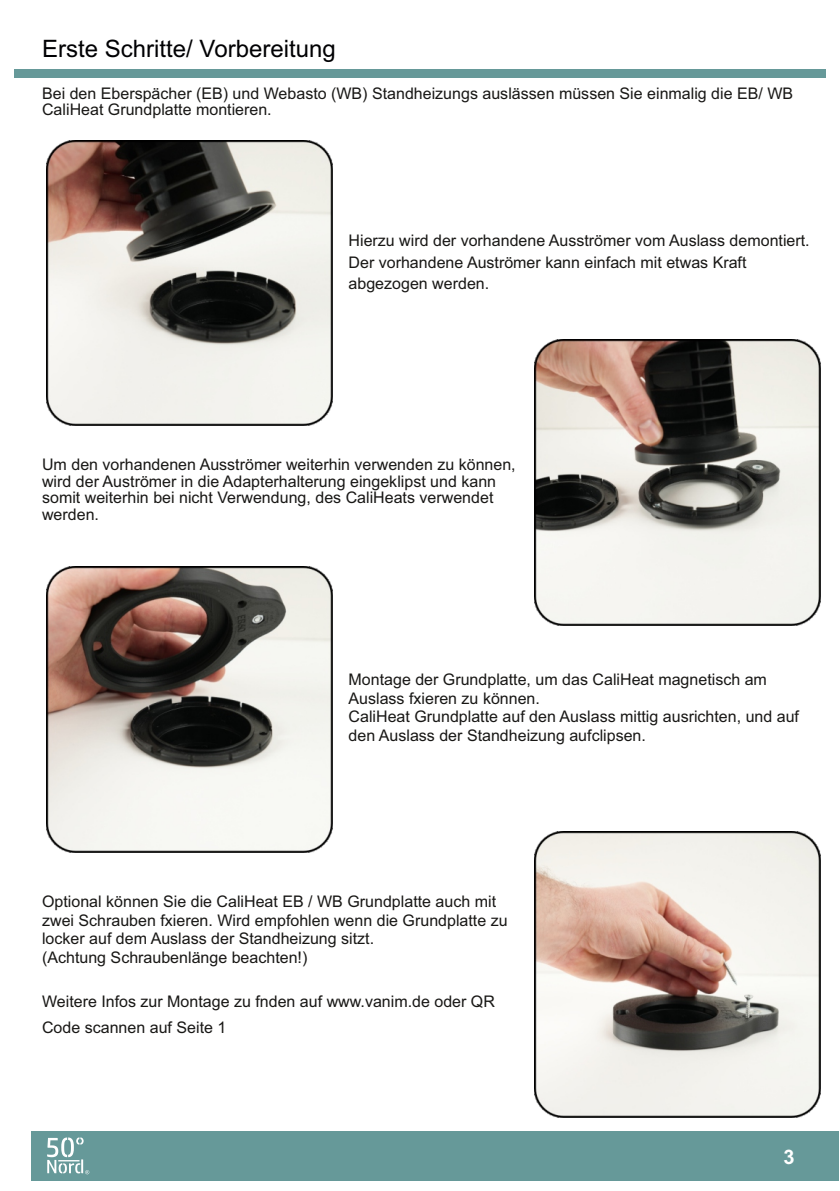
<style>
.page{position:relative;width:840px;height:1191px;background:#fff}
.page>*{position:absolute;margin:0;border:0;box-sizing:border-box;transform-origin:0 0}
.t1{font:24px "Arial";color:#000003}
.t2{font:700 20px "Arial";color:#fff}
.t3{font:16px/18.4px "Arial";color:#181715}
</style>
<div class="page">
<img style="left:534px;top:340px;width:286px;height:285px">
<img style="left:534px;top:832px;width:286px;height:285px">
<img style="left:47px;top:140px;width:285px;height:286px">
<img style="left:47px;top:566px;width:285px;height:286px">
<div style="left:14px;top:69px;width:810px;height:8px;background:#699"></div>
<div style="left:31px;top:1131px;width:806px;height:49px;background:#699"></div>
<svg style="left:47px;top:1137px;width:42px;height:37px"></svg>
<h1 class="t1" style="left:42px;top:40px;width:295px">Erste Schritte/ Vorbereitung</h1>
<p class="t3" style="left:42px;top:86px;width:752px;line-height:16.4px">Bei den Eberspächer (EB) und Webasto (WB) Standheizungs auslässen müssen Sie einmalig die EB/ WB<br>CaliHeat Grundplatte montieren.</p>
<p class="t3" style="left:348px;top:231px;width:462px;line-height:21.4px">Hierzu wird der vorhandene Ausströmer vom Auslass demontiert.<br>Der vorhandene Auströmer kann einfach mit etwas Kraft abgezogen werden.</p>
<p class="t3" style="left:42px;top:458px;width:475px;line-height:16.4px">Um den vorhandenen Ausströmer weiterhin verwenden zu können, wird der Auströmer in die Adapterhalterung eingeklipst und kann somit weiterhin bei nicht Verwendung, des CaliHeats verwendet werden.</p>
<p class="t3" style="left:348px;top:672px;width:452px">Montage der Grundplatte, um das CaliHeat magnetisch am Auslass fxieren zu können.<br>CaliHeat Grundplatte auf den Auslass mittig ausrichten, und auf den Auslass der Standheizung aufclipsen.</p>
<p class="t3" style="left:42px;top:894px;width:467px">Optional können Sie die CaliHeat EB / WB Grundplatte auch mit zwei Schrauben fxieren. Wird empfohlen wenn die Grundplatte zu locker auf dem Auslass der Standheizung sitzt.<br>(Achtung Schraubenlänge beachten!)</p>
<p class="t3" style="left:42px;top:989px;width:454px;line-height:26.2px">Weitere Infos zur Montage zu fnden auf www.vanim.de oder QR<br>Code scannen auf Seite 1</p>
<p class="t2" style="left:783px;top:1149px;width:13px">3</p>
</div>
